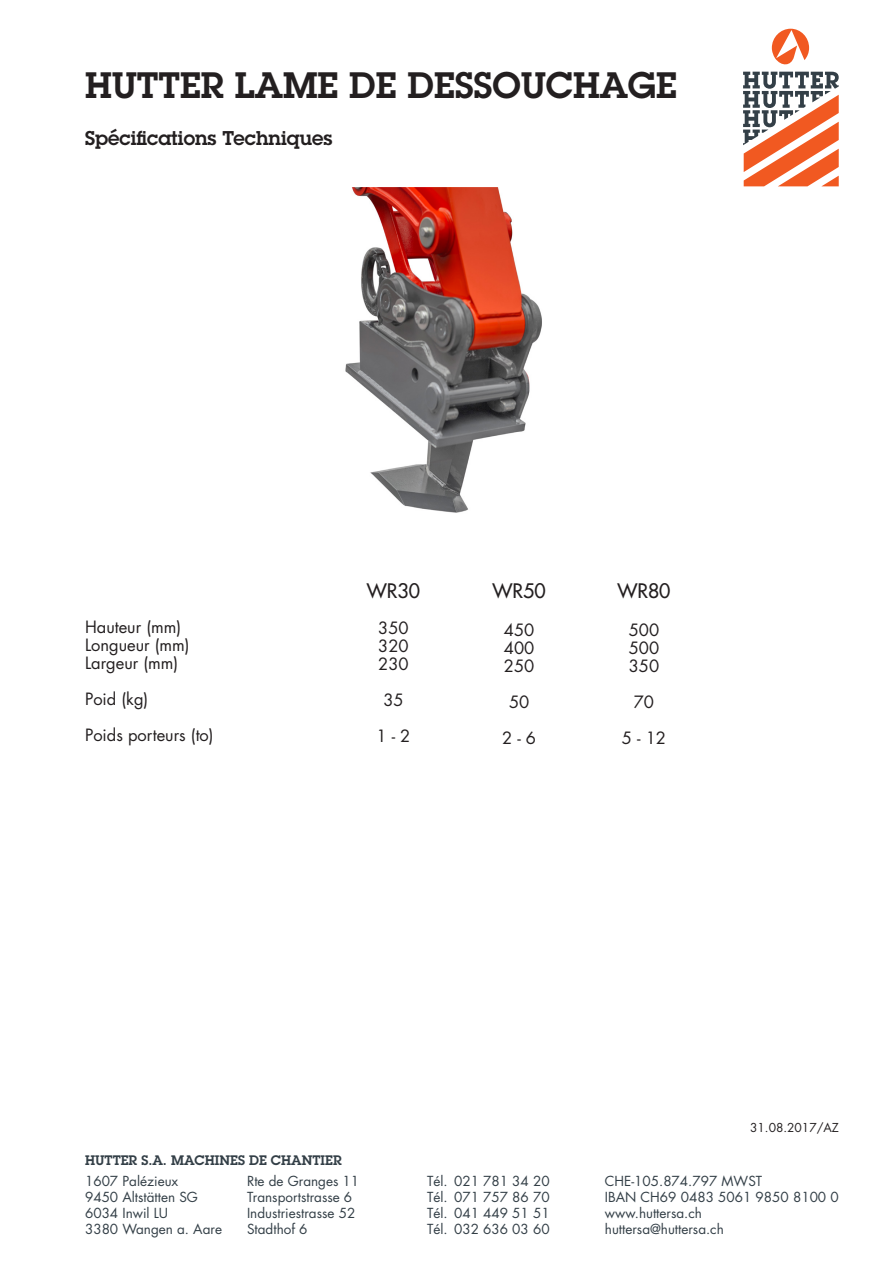
<style>
.page{position:relative;width:893px;height:1263px;background:#fff}
.page>*{position:absolute;margin:0;border:0;box-sizing:border-box;transform-origin:0 0}
.t1{font:600 36px "Lubalin Graph";color:#231f20}
.t2{font:600 19.5px "Lubalin Graph";color:#231f20}
.t3{font:19.5px "Futura";color:#231f20}
.t4{font:16.5px "Futura";color:#231f20}
.t5{font:13.5px "Futura";color:#333f47}
.t6{font:600 13.5px "Lubalin Graph";color:#333f47}
.t7{font:12px "Futura";color:#231f20}
</style>
<div class="page">
<img style="left:345px;top:187px;width:197px;height:326px">
<svg style="left:743px;top:29px;width:96px;height:157px"></svg>
<p class="t1" style="left:85px;top:62px;width:593px">HUTTER LAME DE DESSOUCHAGE</p>
<p class="t2" style="left:85px;top:125px;width:249px">Spécifications Techniques</p>
<p class="t4" style="left:85px;top:617px;width:98px">Hauteur (mm)</p>
<p class="t4" style="left:85px;top:635px;width:106px">Longueur (mm)</p>
<p class="t4" style="left:85px;top:653px;width:95px">Largeur (mm)</p>
<p class="t4" style="left:85px;top:689px;width:65px">Poid (kg)</p>
<p class="t4" style="left:85px;top:725px;width:130px">Poids porteurs (to)</p>
<p class="t3" style="left:367px;top:579px;width:55px">WR30</p>
<p class="t4" style="left:378px;top:617px;width:32px">350</p>
<p class="t4" style="left:378px;top:635px;width:32px">320</p>
<p class="t4" style="left:378px;top:653px;width:32px">230</p>
<p class="t4" style="left:383px;top:689px;width:22px">35</p>
<p class="t4" style="left:377px;top:725px;width:35px">1 - 2</p>
<p class="t3" style="left:493px;top:579px;width:55px">WR50</p>
<p class="t4" style="left:504px;top:619px;width:32px">450</p>
<p class="t4" style="left:504px;top:637px;width:32px">400</p>
<p class="t4" style="left:504px;top:655px;width:32px">250</p>
<p class="t4" style="left:509px;top:691px;width:22px">50</p>
<p class="t4" style="left:502px;top:727px;width:35px">2 - 6</p>
<p class="t3" style="left:617px;top:579px;width:55px">WR80</p>
<p class="t4" style="left:629px;top:619px;width:32px">500</p>
<p class="t4" style="left:629px;top:637px;width:32px">500</p>
<p class="t4" style="left:629px;top:655px;width:32px">350</p>
<p class="t4" style="left:634px;top:691px;width:22px">70</p>
<p class="t4" style="left:622px;top:727px;width:46px">5 - 12</p>
<p class="t6" style="left:85px;top:1151px;width:258px">HUTTER S.A. MACHINES DE CHANTIER</p>
<p class="t5" style="left:85px;top:1172px;width:95px">1607 Palézieux</p>
<p class="t5" style="left:247px;top:1172px;width:114px">Rte de Granges 11</p>
<p class="t5" style="left:427px;top:1172px;width:124px">Tél. 021 781 34 20</p>
<p class="t5" style="left:85px;top:1188px;width:114px">9450 Altstätten SG</p>
<p class="t5" style="left:247px;top:1188px;width:107px">Transportstrasse 6</p>
<p class="t5" style="left:427px;top:1188px;width:124px">Tél. 071 757 86 70</p>
<p class="t5" style="left:85px;top:1204px;width:85px">6034 Inwil LU</p>
<p class="t5" style="left:247px;top:1204px;width:110px">Industriestrasse 52</p>
<p class="t5" style="left:427px;top:1204px;width:124px">Tél. 041 449 51 51</p>
<p class="t5" style="left:85px;top:1221px;width:138px">3380 Wangen a. Aare</p>
<p class="t5" style="left:247px;top:1221px;width:62px">Stadthof 6</p>
<p class="t5" style="left:427px;top:1221px;width:124px">Tél. 032 636 03 60</p>
<p class="t7" style="left:750px;top:1120px;width:90px">31.08.2017/AZ</p>
<p class="t5" style="left:605px;top:1172px;width:159px">CHE-105.874.797 MWST</p>
<p class="t5" style="left:605px;top:1188px;width:235px">IBAN CH69 0483 5061 9850 8100 0</p>
<p class="t5" style="left:605px;top:1204px;width:99px">www.huttersa.ch</p>
<p class="t5" style="left:605px;top:1221px;width:120px">huttersa@huttersa.ch</p>
</div>
